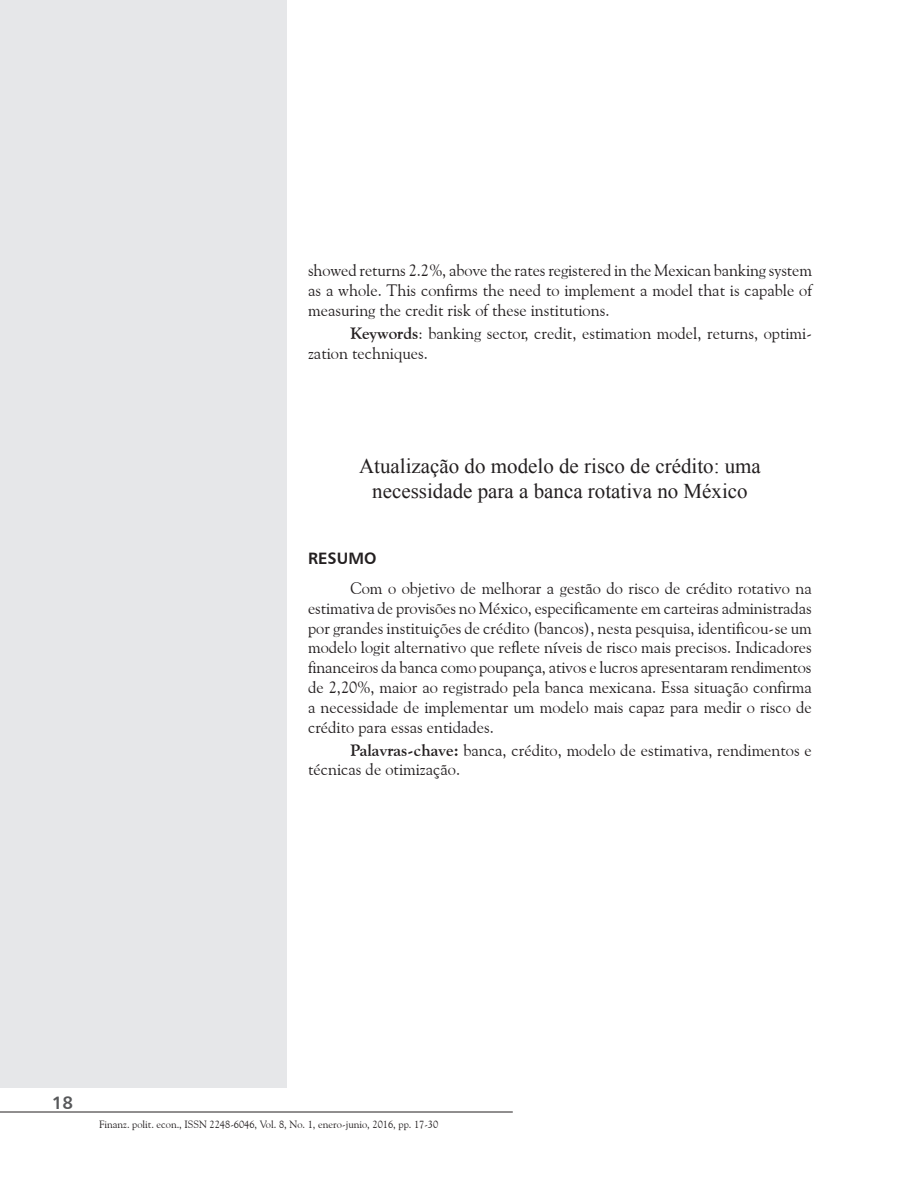
<style>
.page{position:relative;width:918px;height:1188px;background:#fff}
.page>*{position:absolute;margin:0;border:0;box-sizing:border-box;transform-origin:0 0}
.t1{font:21px/25.2px "Times New Roman";color:#231f20;text-align:center}
.t2{font:18px "Humanist 777 BT Bold B";color:#57585a}
.t3{font:16.5px/19.8px "Goudy Old Style BT";color:#231f20;text-align:justify}
.t4{font:16.5px "Humanist 777 BT Bold B";color:#231f20}
.t5{font:10.5px "Goudy Old Style BT";color:#231f20}
.s1{font-weight:700}
</style>
<div class="page">
<hr style="left:0;top:1112px;width:513px;height:1px;background:#231f20">
<div style="left:0;top:0;width:287px;height:1087px;background:#e6e7e9"></div>
<p class="t3" style="left:308px;top:260px;width:506px">showed returns 2.2%, above the rates registered in the Mexican banking system as a whole. This confirms the need to implement a model that is capable of measuring the credit risk of these institutions.</p>
<p class="t3" style="left:308px;top:323px;width:505px;text-indent:43px"><span class="s1">Keywords</span>: banking sector, credit, estimation model, returns, optimi&shy;zation techniques.</p>
<p class="t1" style="left:359px;top:453px;width:403px">Atualização do modelo de risco de crédito: uma necessidade para a banca rotativa no México</p>
<p class="t4" style="left:308px;top:548px;width:70px">RESUMO</p>
<p class="t3" style="left:308px;top:578px;width:505px;text-indent:43px">Com o objetivo de melhorar a gestão do risco de crédito rotativo na estimativa de provisões no México, especificamente em carteiras administradas por grandes instituições de crédito (bancos), nesta pesquisa, identificou-se um modelo logit alternativo que reflete níveis de risco mais precisos. Indicadores financeiros da banca como poupança, ativos e lucros apresentaram rendimentos de 2,20%, maior ao registrado pela banca mexicana. Essa situação confirma a necessidade de implementar um modelo mais capaz para medir o risco de crédito para essas entidades.</p>
<p class="t3" style="left:308px;top:740px;width:505px;text-indent:43px"><span class="s1">Palavras-chave:</span> banca, crédito, modelo de estimativa, rendimentos e técnicas de otimização.</p>
<p class="t2" style="left:52px;top:1091px;width:23px">18</p>
<p class="t5" style="left:99px;top:1118px;width:341px">Finanz. polit. econ., ISSN 2248-6046, Vol. 8, No. 1, enero-junio, 2016, pp. 17-30</p>
</div>
